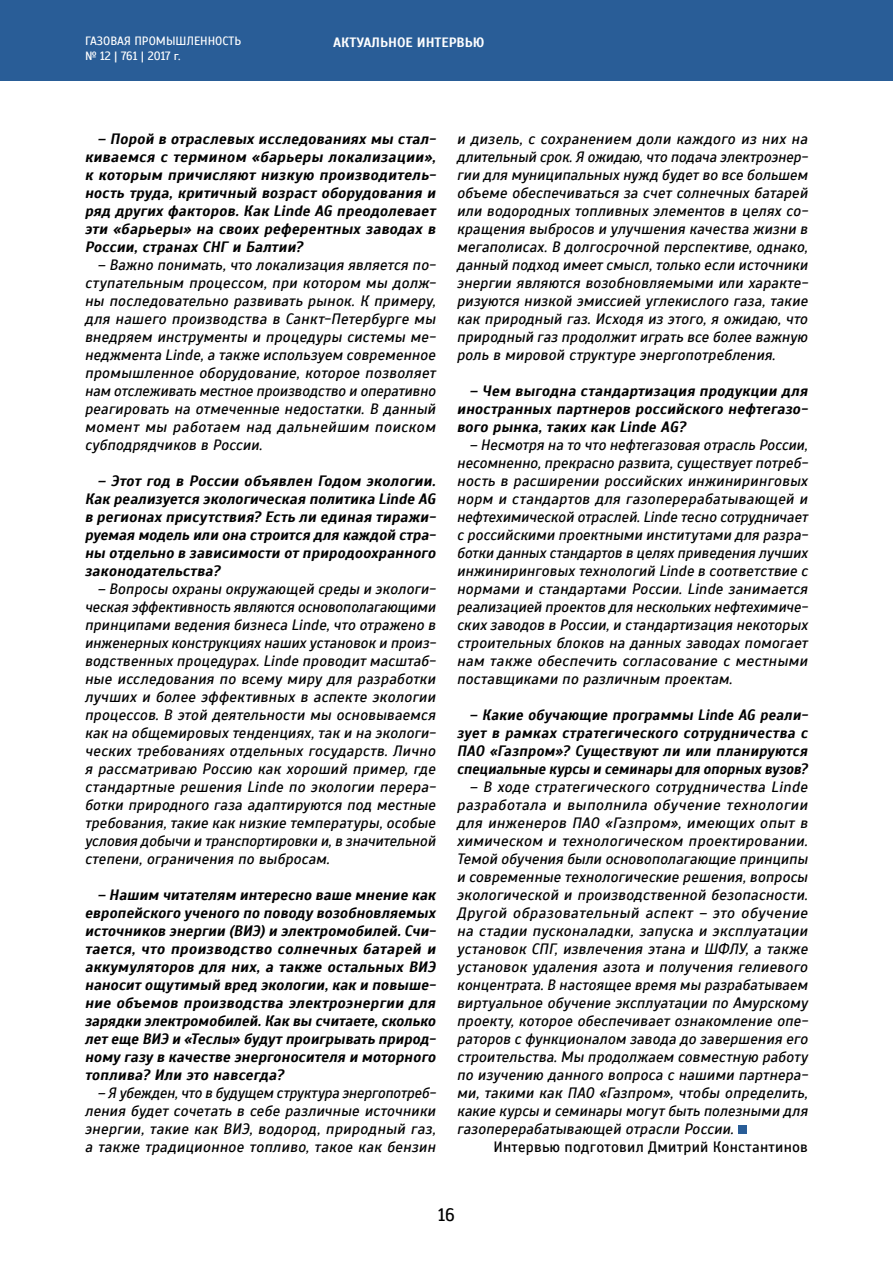
<style>
.page{position:relative;width:893px;height:1263px;background:#fff}
.page>*{position:absolute;margin:0;border:0;box-sizing:border-box;transform-origin:0 0}
.t1{font:18px "Scada";color:#000}
.t2{font:italic 15px/18px "Scada";letter-spacing:.01em;color:#000;text-align:justify}
.t3{font:italic 700 15px/18px "Scada";letter-spacing:.01em;color:#000;text-align:justify}
.t4{font:15px "Scada";letter-spacing:.015em;color:#000}
.t5{font:700 13.5px "Scada";color:#fff}
.t6{font:12px/14.4px "Scada";color:#fff}
</style>
<div class="page">
<div style="left:0;top:0;width:893px;height:81px;background:#295d97"></div>
<div style="left:738px;top:1125px;width:9px;height:9px;background:#295d97"></div>
<hr style="left:892px;top:253px;width:1px;height:174px;background:#32485a">
<p class="t6" style="left:85px;top:34px;width:158px">ГАЗОВАЯ ПРОМЫШЛЕННОСТЬ № 12 | 761 | 2017 г.</p>
<p class="t5" style="left:333px;top:34px;width:153px">АКТУАЛЬНОЕ ИНТЕРВЬЮ</p>
<p class="t3" style="left:85px;top:130px;width:352px;text-indent:13px">– Порой в отраслевых исследованиях мы стал&shy;киваемся с термином «барьеры локализации», к которым причисляют низкую производитель&shy;ность труда, критичный возраст оборудования и ряд других факторов. Как Linde AG преодолевает эти «барьеры» на своих референтных заводах в России, странах СНГ и Балтии?</p>
<p class="t2" style="left:85px;top:256px;width:352px;text-indent:13px">– Важно понимать, что локализация является по&shy;ступательным процессом, при котором мы долж&shy;ны последовательно развивать рынок. К примеру, для нашего производства в Санкт-Петербурге мы внедряем инструменты и процедуры системы ме&shy;неджмента Linde, а также используем современное промышленное оборудование, которое позволяет нам отслеживать местное производство и оперативно реагировать на отмеченные недостатки. В данный момент мы работаем над дальнейшим поиском субподрядчиков в России.</p>
<p class="t3" style="left:85px;top:472px;width:352px;text-indent:13px">– Этот год в России объявлен Годом экологии.<br>Как реализуется экологическая политика Linde AG в регионах присутствия? Есть ли единая тиражи&shy;руемая модель или она строится для каждой стра&shy;ны отдельно в зависимости от природоохранного законодательства?</p>
<p class="t2" style="left:85px;top:580px;width:352px;text-indent:13px">– Вопросы охраны окружающей среды и экологи&shy;ческая эффективность являются основополагающими принципами ведения бизнеса Linde, что отражено в инженерных конструкциях наших установок и произ&shy;водственных процедурах. Linde проводит масштаб&shy;ные исследования по всему миру для разработки лучших и более эффективных в аспекте экологии процессов. В этой деятельности мы основываемся как на общемировых тенденциях, так и на экологи&shy;ческих требованиях отдельных государств. Лично я рассматриваю Россию как хороший пример, где стандартные решения Linde по экологии перера&shy;ботки природного газа адаптируются под местные требования, такие как низкие температуры, особые условия добычи и транспортировки и, в значительной степени, ограничения по выбросам.</p>
<p class="t3" style="left:85px;top:886px;width:352px;text-indent:13px">– Нашим читателям интересно ваше мнение как европейского ученого по поводу возобновляемых источников энергии (ВИЭ) и электромобилей. Счи&shy;тается, что производство солнечных батарей и аккумуляторов для них, а также остальных ВИЭ наносит ощутимый вред экологии, как и повыше&shy;ние объемов производства электроэнергии для зарядки электромобилей. Как вы считаете, сколько лет еще ВИЭ и «Теслы» будут проигрывать природ&shy;ному газу в качестве энергоносителя и моторного топлива? Или это навсегда?</p>
<p class="t2" style="left:85px;top:1084px;width:352px;text-indent:13px">– Я убежден, что в будущем структура энергопотреб&shy;ления будет сочетать в себе различные источники энергии, такие как ВИЭ, водород, природный газ, а также традиционное топливо, такое как бензин</p>
<p class="t2" style="left:457px;top:130px;width:352px">и дизель, с сохранением доли каждого из них на длительный срок. Я ожидаю, что подача электроэнер&shy;гии для муниципальных нужд будет во все большем объеме обеспечиваться за счет солнечных батарей или водородных топливных элементов в целях со&shy;кращения выбросов и улучшения качества жизни в мегаполисах. В долгосрочной перспективе, однако, данный подход имеет смысл, только если источники энергии являются возобновляемыми или характе&shy;ризуются низкой эмиссией углекислого газа, такие как природный газ. Исходя из этого, я ожидаю, что природный газ продолжит играть все более важную роль в мировой структуре энергопотребления.</p>
<p class="t3" style="left:457px;top:382px;width:352px;text-indent:13px">– Чем выгодна стандартизация продукции для иностранных партнеров российского нефтегазо&shy;вого рынка, таких как Linde AG?</p>
<p class="t2" style="left:457px;top:436px;width:352px;text-indent:13px">– Несмотря на то что нефтегазовая отрасль России, несомненно, прекрасно развита, существует потреб&shy;ность в расширении российских инжиниринговых норм и стандартов для газоперерабатывающей и нефтехимической отраслей. Linde тесно сотрудничает с российскими проектными институтами для разра&shy;ботки данных стандартов в целях приведения лучших инжиниринговых технологий Linde в соответствие с нормами и стандартами России. Linde занимается реализацией проектов для нескольких нефтехимиче&shy;ских заводов в России, и стандартизация некоторых строительных блоков на данных заводах помогает нам также обеспечить согласование с местными поставщиками по различным проектам.</p>
<p class="t3" style="left:457px;top:706px;width:352px;text-indent:13px">– Какие обучающие программы Linde AG реали&shy;зует в рамках стратегического сотрудничества с ПАО «Газпром»? Существуют ли или планируются специальные курсы и семинары для опорных вузов?</p>
<p class="t2" style="left:457px;top:778px;width:352px;text-indent:13px">– В ходе стратегического сотрудничества Linde разработала и выполнила обучение технологии для инженеров ПАО «Газпром», имеющих опыт в химическом и технологическом проектировании.<br>Темой обучения были основополагающие принципы и современные технологические решения, вопросы экологической и производственной безопасности.<br>Другой образовательный аспект – это обучение на стадии пусконаладки, запуска и эксплуатации установок СПГ, извлечения этана и ШФЛУ, а также установок удаления азота и получения гелиевого концентрата. В настоящее время мы разрабатываем виртуальное обучение эксплуатации по Амурскому проекту, которое обеспечивает ознакомление опе&shy;раторов с функционалом завода до завершения его строительства. Мы продолжаем совместную работу по изучению данного вопроса с нашими партнера&shy;ми, такими как ПАО «Газпром», чтобы определить, какие курсы и семинары могут быть полезными для газоперерабатывающей отрасли России.</p>
<p class="t4" style="left:493px;top:1138px;width:316px">Интервью подготовил Дмитрий Константинов</p>
<p class="t1" style="left:438px;top:1204px;width:18px">16</p>
</div>
